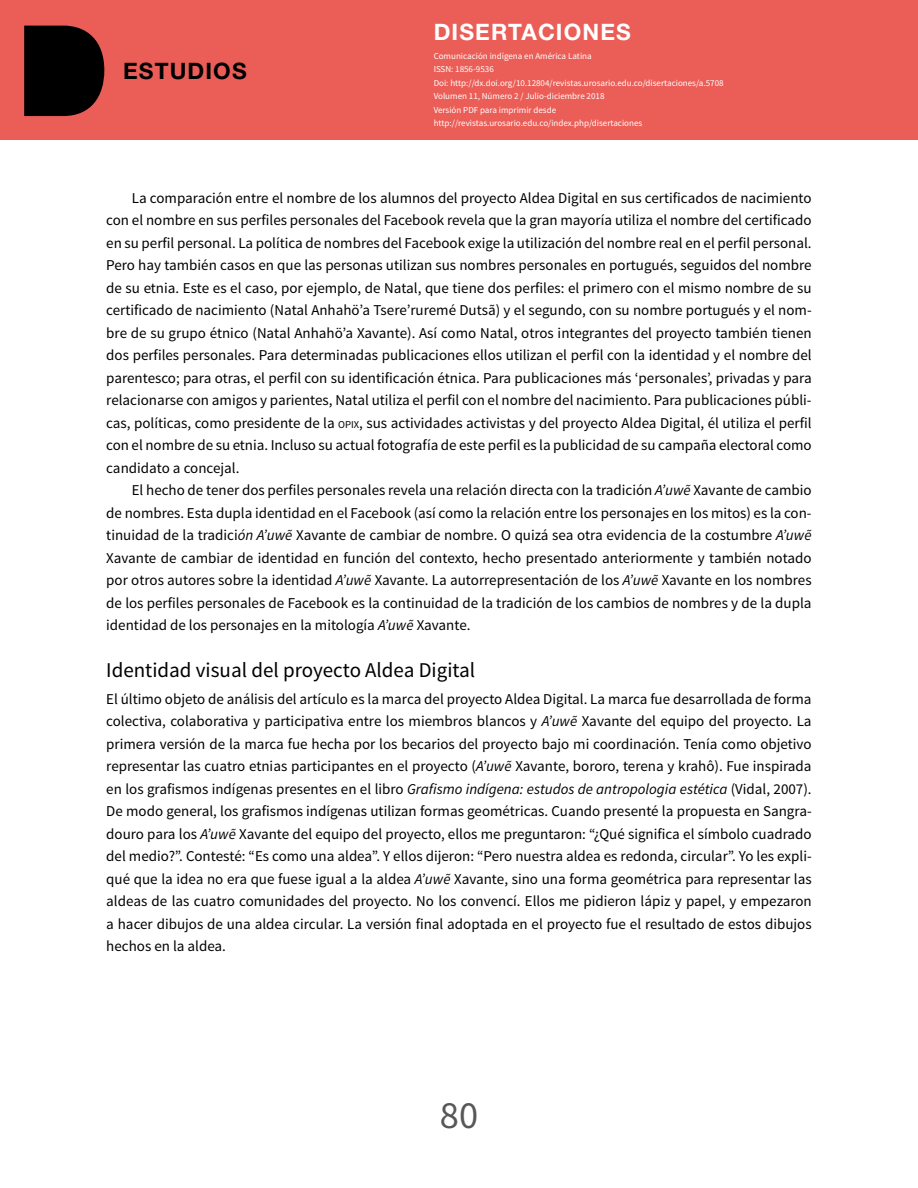
<style>
.page{position:relative;width:918px;height:1188px;background:#fff}
.page>*{position:absolute;margin:0;border:0;box-sizing:border-box;transform-origin:0 0}
.t1{font:38.4px "Source Sans Pro";color:#575756}
.t2{font:700 22.65px "Helvetica Neue LT Std";letter-spacing:.05em;color:#fff}
.t3{font:700 22.65px "Helvetica Neue LT Std";letter-spacing:.05em;color:#000}
.t4{font:21px "Source Sans Pro";color:#000}
.t5{font:15px/22.5px "Source Sans Pro";color:#000;text-align:justify}
.t6{font:9px/13.5px "Source Sans Pro";color:#fff}
.s1{font-style:inherit}
.s2{font-size:10.5px}
.s3{font-style:italic}
</style>
<div class="page">
<div style="left:0;top:0;width:918px;height:139px;background:#eb5e57"></div>
<svg style="left:24px;top:26px;width:80px;height:90px;background:#150807"></svg>
<h2 class="t3" style="left:123px;top:57px;width:125px">ESTUDIOS</h2>
<h2 class="t2" style="left:434px;top:18px;width:182px">DISERTACIONES</h2>
<p class="t6" style="left:434px;top:49px;width:292px">Comunicación indígena en América Latina<br><span class="s1">I SSN</span> : 1856-9536<br>Doi: http://dx.doi.org/10.12804/revistas.urosario.edu.co/disertaciones/a.5708<br>Volumen 11, Número 2 / Julio-diciembre 2018<br>Versión <span class="s1">PDF</span> para imprimir desde http://revistas.urosario.edu.co/index.php/disertaciones</p>
<p class="t5" style="left:106px;top:187px;width:707px;text-indent:26px">La comparación entre el nombre de los alumnos del proyecto Aldea Digital en sus certificados de nacimiento con el nombre en sus perfiles personales del Facebook revela que la gran mayoría utiliza el nombre del certificado en su perfil personal. La política de nombres del Facebook exige la utilización del nombre real en el perfil personal.<br>Pero hay también casos en que las personas utilizan sus nombres personales en portugués, seguidos del nombre de su etnia. Este es el caso, por ejemplo, de Natal, que tiene dos perfiles: el primero con el mismo nombre de su certificado de nacimiento (Natal Anhahö’a Tsere’ruremé Dutsã) y el segundo, con su nombre portugués y el nom&shy;bre de su grupo étnico (Natal Anhahö’a Xavante). Así como Natal, otros integrantes del proyecto también tienen dos perfiles personales. Para determinadas publicaciones ellos utilizan el perfil con la identidad y el nombre del parentesco; para otras, el perfil con su identificación étnica. Para publicaciones más ‘personales’, privadas y para relacionarse con amigos y parientes, Natal utiliza el perfil con el nombre del nacimiento. Para publicaciones públi&shy;cas, políticas, como presidente de la <span class="s2">opix</span>, sus actividades activistas y del proyecto Aldea Digital, él utiliza el perfil con el nombre de su etnia. Incluso su actual fotografía de este perfil es la publicidad de su campaña electoral como candidato a concejal.</p>
<p class="t5" style="left:106px;top:479px;width:707px;text-indent:26px">El hecho de tener dos perfiles personales revela una relación directa con la tradición <span class="s3">A’uwẽ</span> Xavante de cambio de nombres. Esta dupla identidad en el Facebook (así como la relación entre los personajes en los mitos) es la con&shy;tinuidad de la tradici<span class="s3">ón A’uwẽ</span> Xavante de cambiar de nombre. O quizá sea otra evidencia de la costumbre <span class="s3">A’uwẽ </span>Xavante de cambiar de identidad en función del contexto, hecho presentado anteriormente y también notado por otros autores sobre la identidad <span class="s3">A’uwẽ</span> Xavante. La autorrepresentación de los <span class="s3">A’uwẽ</span> Xavante en los nombres de los perfiles personales de Facebook es la continuidad de la tradición de los cambios de nombres y de la dupla identidad de los personajes en la mitología <span class="s3">A’uwẽ</span> Xavante.</p>
<h3 class="t4" style="left:106px;top:657px;width:371px">Identidad visual del proyecto Aldea Digital</h3>
<p class="t5" style="left:106px;top:688px;width:707px">El último objeto de análisis del artículo es la marca del proyecto Aldea Digital. La marca fue desarrollada de forma colectiva, colaborativa y participativa entre los miembros blancos y <span class="s3">A’uwẽ</span> Xavante del equipo del proyecto. La primera versión de la marca fue hecha por los becarios del proyecto bajo mi coordinación. Tenía como objetivo representar las cuatro etnias participantes en el proyecto (<span class="s3">A’uwẽ</span> Xavante, bororo, terena y krahô). Fue inspirada en los grafismos indígenas presentes en el libro <span class="s3">Grafismo indígena: estudos de antropologia estética</span> (Vidal, 2007).<br>De modo general, los grafismos indígenas utilizan formas geométricas. Cuando presenté la propuesta en Sangra&shy;douro para los <span class="s3">A’uwẽ</span> Xavante del equipo del proyecto, ellos me preguntaron: “¿Qué significa el símbolo cuadrado del medio?”. Contesté: “Es como una aldea”. Y ellos dijeron: “Pero nuestra aldea es redonda, circular”. Yo les expli&shy;qué que la idea no era que fuese igual a la aldea <span class="s3">A’uwẽ</span> Xavante, sino una forma geométrica para representar las aldeas de las cuatro comunidades del proyecto. No los convencí. Ellos me pidieron lápiz y papel, y empezaron a hacer dibujos de una aldea circular. La versión final adoptada en el proyecto fue el resultado de estos dibujos hechos en la aldea.</p>
<h1 class="t1" style="left:440px;top:1092px;width:40px">80</h1>
</div>
